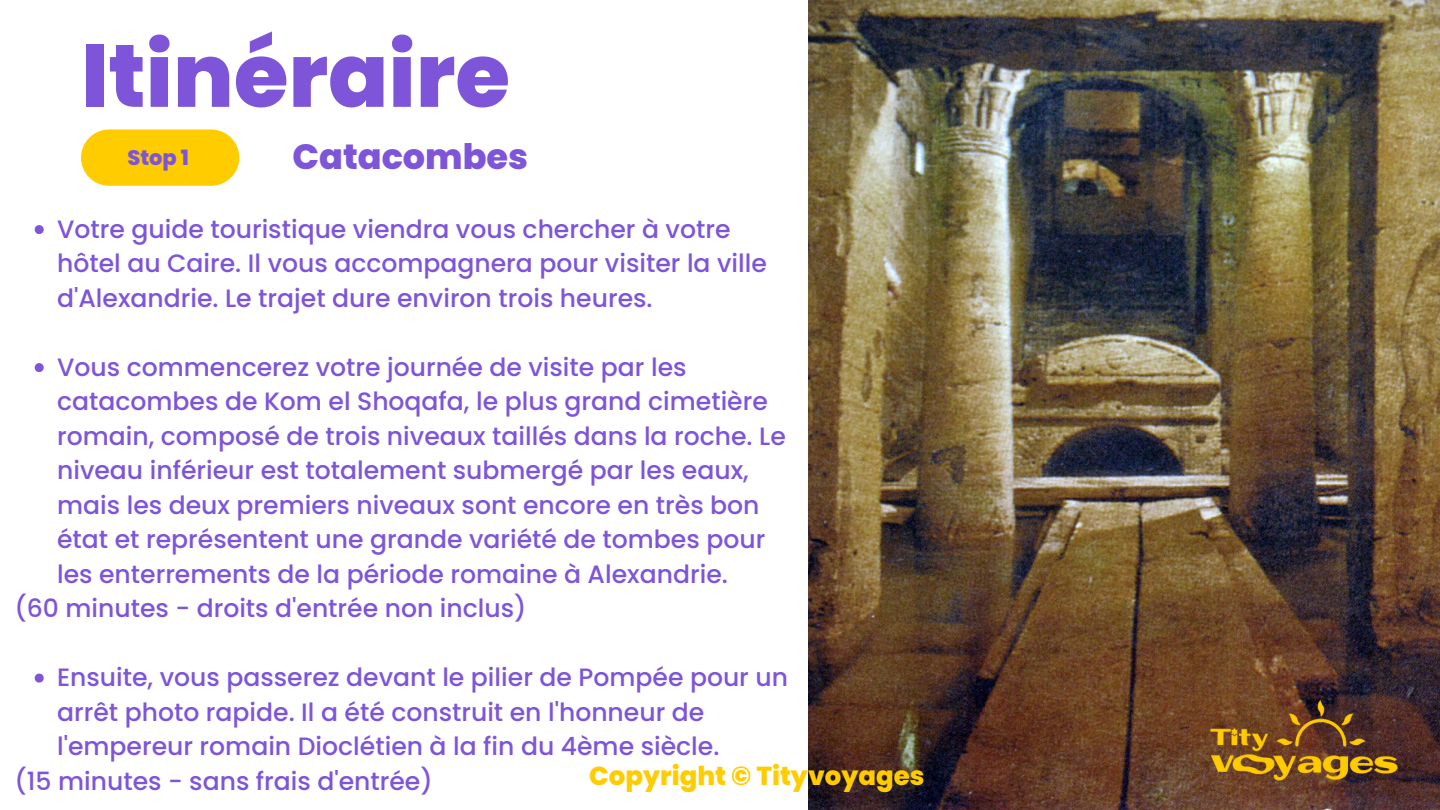
<style>
.page{position:relative;width:1440px;height:810px;background:#fff}
.page>*{position:absolute;margin:0;border:0;box-sizing:border-box;transform-origin:0 0}
.t1{font:800 88.7px "Poppins";color:#7e55d9}
.t2{font:800 35.1px "Poppins";color:#7e55d9}
.t3{font:800 26px "Poppins";color:#fc0}
.t4{font:500 25.1px/34.5px "Poppins";color:#7e55d9}
.t5{font:800 21px "Poppins";color:#7e55d9}
</style>
<div class="page">
<div style="left:81px;top:129px;width:158px;height:57px;background:#fc0;border-radius:28px"></div>
<img style="left:808px;top:0;width:632px;height:810px">
<img style="left:1198px;top:691px;width:212px;height:99px">
<svg style="left:35px;top:225px;width:9px;height:9px"></svg>
<svg style="left:35px;top:363px;width:9px;height:9px"></svg>
<svg style="left:35px;top:674px;width:9px;height:9px"></svg>
<h3 class="t1" style="left:81px;top:14px;width:431px">Itinéraire</h3>
<p class="t5" style="left:127px;top:143px;width:63px">Stop 1</p>
<p class="t2" style="left:293px;top:132px;width:237px">Catacombes</p>
<h2 class="t4" style="left:57px;top:212px;width:711px">Votre guide touristique viendra vous chercher à votre hôtel au Caire. Il vous accompagnera pour visiter la ville d'Alexandrie. Le trajet dure environ trois heures.</h2>
<p class="t4" style="left:57px;top:350px;width:730px">Vous commencerez votre journée de visite par les catacombes de Kom el Shoqafa, le plus grand cimetière romain, composé de trois niveaux taillés dans la roche. Le niveau inférieur est totalement submergé par les eaux, mais les deux premiers niveaux sont encore en très bon état et représentent une grande variété de tombes pour les enterrements de la période romaine à Alexandrie.</p>
<p class="t4" style="left:14px;top:591px;width:514px">(60 minutes - droits d'entrée non inclus)</p>
<h3 class="t4" style="left:57px;top:660px;width:732px">Ensuite, vous passerez devant le pilier de Pompée pour un arrêt photo rapide. Il a été construit en l'honneur de l'empereur romain Dioclétien à la fin du 4ème siècle.</h3>
<p class="t4" style="left:14px;top:764px;width:420px">(15 minutes - sans frais d'entrée)</p>
<h3 class="t3" style="left:589px;top:758px;width:337px">Copyright © Tityvoyages</h3>
</div>
